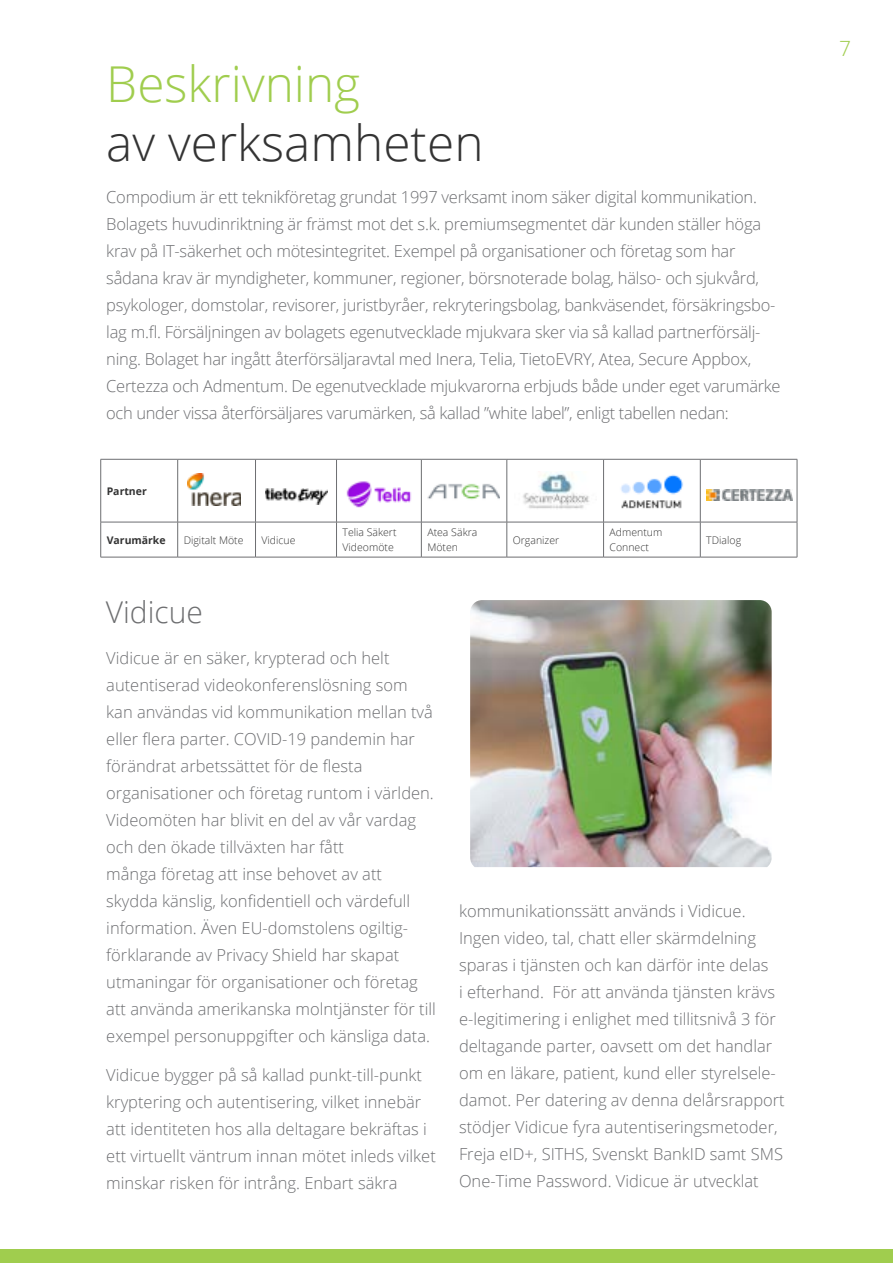
<style>
.page{position:relative;width:893px;height:1263px;background:#fff}
.page>*{position:absolute;margin:0;border:0;box-sizing:border-box;transform-origin:0 0}
.t1{font:300 49.5px "Open Sans";color:#333}
.t2{font:300 49.5px "Open Sans";color:#a0cd4e}
.t3{font:300 30px "Open Sans";color:#6d6e70}
.t4{font:300 21px "Open Sans";color:#a0cd4e}
.t5{font:300 16.5px/27px "Open Sans";color:#6d6e71}
.t6{font:300 10.5px/15px "Open Sans";color:#333}
.t7{font:700 10.5px "Open Sans";color:#333}
</style>
<div class="page">
<div style="left:0;top:1249px;width:893px;height:14px;background:#a0cd4e"></div>
<img style="left:470px;top:600px;width:302px;height:267px">
<hr style="left:100px;top:459px;width:78px;height:1px;background:#6d6e71">
<hr style="left:100px;top:459px;width:1px;height:63px;background:#6d6e71">
<hr style="left:255px;top:459px;width:81px;height:1px;background:#6d6e71">
<hr style="left:178px;top:459px;width:77px;height:1px;background:#6d6e71">
<hr style="left:177px;top:459px;width:1px;height:63px;background:#6d6e71">
<hr style="left:255px;top:459px;width:1px;height:63px;background:#6d6e71">
<hr style="left:177px;top:522px;width:1px;height:35px;background:#6d6e71">
<hr style="left:255px;top:522px;width:1px;height:35px;background:#6d6e71">
<hr style="left:336px;top:459px;width:85px;height:1px;background:#6d6e71">
<hr style="left:336px;top:459px;width:1px;height:63px;background:#6d6e71">
<hr style="left:336px;top:522px;width:1px;height:35px;background:#6d6e71">
<hr style="left:421px;top:459px;width:86px;height:1px;background:#6d6e71">
<hr style="left:421px;top:459px;width:1px;height:63px;background:#6d6e71">
<hr style="left:421px;top:522px;width:1px;height:35px;background:#6d6e71">
<hr style="left:507px;top:459px;width:97px;height:1px;background:#6d6e71">
<hr style="left:507px;top:459px;width:1px;height:63px;background:#6d6e71">
<hr style="left:507px;top:522px;width:1px;height:35px;background:#6d6e71">
<hr style="left:604px;top:459px;width:96px;height:1px;background:#6d6e71">
<hr style="left:603px;top:459px;width:1px;height:63px;background:#6d6e71">
<hr style="left:700px;top:459px;width:97px;height:1px;background:#6d6e71">
<hr style="left:700px;top:459px;width:1px;height:63px;background:#6d6e71">
<hr style="left:797px;top:459px;width:1px;height:63px;background:#6d6e71">
<hr style="left:603px;top:522px;width:1px;height:35px;background:#6d6e71">
<hr style="left:100px;top:522px;width:78px;height:1px;background:#6d6e71">
<hr style="left:100px;top:522px;width:1px;height:35px;background:#6d6e71">
<hr style="left:178px;top:522px;width:77px;height:1px;background:#6d6e71">
<hr style="left:255px;top:522px;width:81px;height:1px;background:#6d6e71">
<hr style="left:336px;top:522px;width:85px;height:1px;background:#6d6e71">
<hr style="left:421px;top:522px;width:86px;height:1px;background:#6d6e71">
<hr style="left:507px;top:522px;width:97px;height:1px;background:#6d6e71">
<hr style="left:604px;top:522px;width:96px;height:1px;background:#6d6e71">
<hr style="left:700px;top:522px;width:97px;height:1px;background:#6d6e71">
<hr style="left:700px;top:522px;width:1px;height:35px;background:#6d6e71">
<hr style="left:797px;top:522px;width:1px;height:35px;background:#6d6e71">
<hr style="left:100px;top:557px;width:78px;height:1px;background:#6d6e71">
<hr style="left:178px;top:557px;width:77px;height:1px;background:#6d6e71">
<hr style="left:255px;top:557px;width:81px;height:1px;background:#6d6e71">
<hr style="left:336px;top:557px;width:85px;height:1px;background:#6d6e71">
<hr style="left:421px;top:557px;width:86px;height:1px;background:#6d6e71">
<hr style="left:507px;top:557px;width:97px;height:1px;background:#6d6e71">
<hr style="left:604px;top:557px;width:96px;height:1px;background:#6d6e71">
<hr style="left:700px;top:557px;width:97px;height:1px;background:#6d6e71">
<img style="left:188px;top:473px;width:53px;height:32px">
<img style="left:265px;top:488px;width:62px;height:17px">
<img style="left:346px;top:481px;width:66px;height:26px">
<img style="left:428px;top:483px;width:72px;height:17px">
<img style="left:523px;top:471px;width:67px;height:38px">
<img style="left:621px;top:474px;width:62px;height:35px">
<img style="left:707px;top:490px;width:85px;height:10px">
<h1 class="t2" style="left:106px;top:50px;width:255px">Beskrivning</h1>
<h1 class="t1" style="left:106px;top:109px;width:379px">av verksamheten</h1>
<p class="t5" style="left:106px;top:183px;width:676px">Compodium är ett teknikföretag grundat 1997 verksamt inom säker digital kommunikation.<br>Bolagets huvudinriktning är främst mot det s.k. premiumsegmentet där kunden ställer höga krav på IT-säkerhet och mötesintegritet. Exempel på organisationer och företag som har sådana krav är myndigheter, kommuner, regioner, börsnoterade bolag, hälso- och sjukvård, psykologer, domstolar, revisorer, juristbyråer, rekryteringsbolag, bankväsendet, försäkringsbo&shy;lag m.fl. Försäljningen av bolagets egenutvecklade mjukvara sker via så kallad partnerförsälj&shy;ning. Bolaget har ingått återförsäljaravtal med Inera, Telia, TietoEVRY, Atea, Secure Appbox, Certezza och Admentum. De egenutvecklade mjukvarorna erbjuds både under eget varumärke och under vissa återförsäljares varumärken, så kallad ”white label”, enligt tabellen nedan:</p>
<p class="t7" style="left:107px;top:483px;width:42px">Partner</p>
<p class="t7" style="left:107px;top:532px;width:60px">Varumärke</p>
<p class="t6" style="left:184px;top:532px;width:61px">Digitalt Möte</p>
<p class="t6" style="left:262px;top:532px;width:35px">Vidicue</p>
<p class="t6" style="left:343px;top:524px;width:56px">Telia Säkert<br>Videomöte</p>
<p class="t6" style="left:427px;top:524px;width:52px">Atea Säkra<br>Möten</p>
<p class="t6" style="left:513px;top:532px;width:48px">Organizer</p>
<p class="t6" style="left:610px;top:524px;width:54px">Admentum<br>Connect</p>
<p class="t6" style="left:706px;top:532px;width:36px">TDialog</p>
<h2 class="t3" style="left:106px;top:592px;width:99px">Vidicue</h2>
<p class="t5" style="left:106px;top:644px;width:331px">Vidicue är en säker, krypterad och helt autentiserad videokonferenslösning som kan användas vid kommunikation mellan två eller flera parter. COVID-19 pandemin har förändrat arbetssättet för de flesta organisationer och företag runtom i världen.<br>Videomöten har blivit en del av vår vardag och den ökade tillväxten har fått<br>många företag att inse behovet av att skydda känslig, konfidentiell och värdefull information. Även EU-domstolens ogiltig&shy;förklarande av Privacy Shield har skapat utmaningar för organisationer och företag att använda amerikanska molntjänster för till exempel personuppgifter och känsliga data.</p>
<p class="t5" style="left:106px;top:1061px;width:331px">Vidicue bygger på så kallad punkt-till-punkt kryptering och autentisering, vilket innebär att identiteten hos alla deltagare bekräftas i ett virtuellt väntrum innan mötet inleds vilket minskar risken för intrång. Enbart säkra</p>
<p class="t5" style="left:459px;top:897px;width:327px">kommunikationssätt används i Vidicue.<br>Ingen video, tal, chatt eller skärmdelning sparas i tjänsten och kan därför inte delas<br>i efterhand. För att använda tjänsten krävs e-legitimering i enlighet med tillitsnivå 3 för deltagande parter, oavsett om det handlar om en läkare, patient, kund eller styrelsele&shy;damot. Per datering av denna delårsrapport stödjer Vidicue fyra autentiseringsmetoder, Freja eID+, SITHS, Svenskt BankID samt SMS One-Time Password. Vidicue är utvecklat</p>
<p class="t4" style="left:839px;top:34px;width:13px">7</p>
</div>
